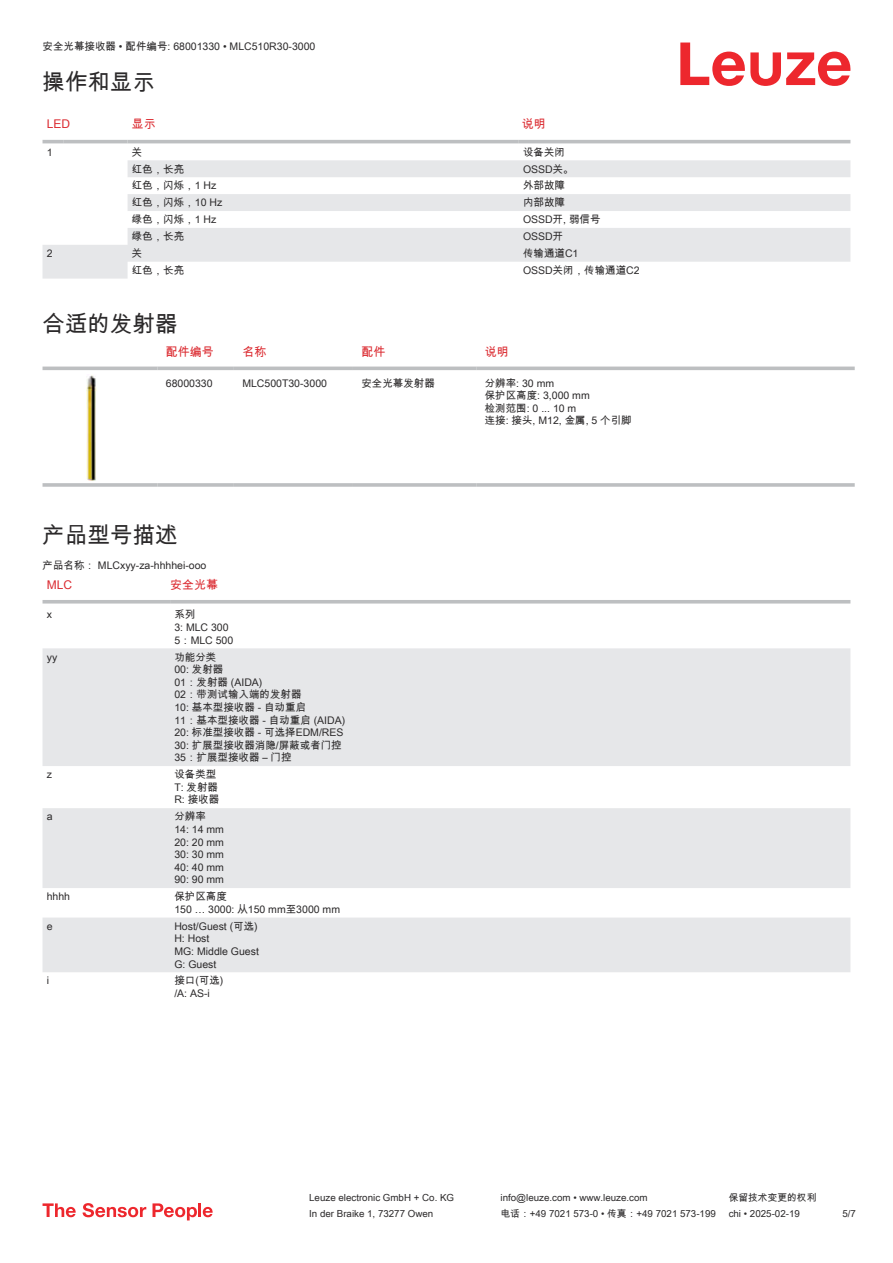
<style>
.page{position:relative;width:893px;height:1263px;background:#fff}
.page>*{position:absolute;margin:0;border:0;box-sizing:border-box;transform-origin:0 0}
.t1{font:22.5px "Arial Unicode MS";color:#2b292a}
.t2{font:12px "Arial Unicode MS";color:#db2a30}
.t3{font:10.5px/12.6px "Arial Unicode MS";color:#2b292a}
.t4{font:9.75px "Arial Unicode MS";color:#2b292a}
</style>
<div class="page">
<svg style="left:680px;top:43px;width:170px;height:43px"></svg>
<svg style="left:43px;top:143px;width:807px;height:1px"></svg>
<svg style="left:43px;top:160px;width:807px;height:119px;fill:#e6e7e9"></svg>
<hr style="left:43px;top:140px;width:21px;height:3px;background:#bdbfc1">
<hr style="left:64px;top:140px;width:64px;height:3px;background:#bdbfc1">
<hr style="left:128px;top:140px;width:391px;height:3px;background:#bdbfc1">
<hr style="left:519px;top:140px;width:331px;height:3px;background:#bdbfc1">
<svg style="left:43px;top:366px;width:812px;height:113px"></svg>
<hr style="left:43px;top:367px;width:114px;height:3px;background:#bdbfc1">
<hr style="left:157px;top:367px;width:77px;height:3px;background:#bdbfc1">
<hr style="left:234px;top:367px;width:119px;height:3px;background:#bdbfc1">
<hr style="left:353px;top:367px;width:123px;height:3px;background:#bdbfc1">
<hr style="left:476px;top:367px;width:379px;height:3px;background:#bdbfc1">
<hr style="left:43px;top:483px;width:114px;height:4px;background:#bdbfc1">
<hr style="left:157px;top:483px;width:77px;height:4px;background:#c7c9cb">
<hr style="left:234px;top:483px;width:119px;height:4px;background:#bdbfc1">
<hr style="left:353px;top:483px;width:123px;height:4px;background:#bdbfc1">
<hr style="left:476px;top:483px;width:379px;height:4px;background:#c7c9cb">
<img style="left:87px;top:374px;width:9px;height:107px">
<svg style="left:43px;top:648px;width:807px;height:324px;fill:#e6e7e9"></svg>
<hr style="left:43px;top:600px;width:127px;height:3px;background:#bdbfc1">
<hr style="left:170px;top:600px;width:680px;height:3px;background:#bdbfc1">
<svg style="left:43px;top:1203px;width:33px;height:14px"></svg>
<svg style="left:83px;top:1203px;width:63px;height:14px"></svg>
<svg style="left:153px;top:1203px;width:44px;height:17px"></svg>
<hr style="left:198px;top:1203px;width:3px;height:14px;background:#ed272d">
<svg style="left:203px;top:1207px;width:10px;height:10px"></svg>
<p class="t3" style="left:43px;top:40px;width:274px">安全光幕接收器 • 配件编号: 68001330 • MLC510R30-3000</p>
<h1 class="t1" style="left:43px;top:66px;width:114px">操作和显示</h1>
<p class="t2" style="left:47px;top:115px;width:25px">LED</p>
<p class="t2" style="left:132px;top:115px;width:25px">显示</p>
<p class="t2" style="left:522px;top:115px;width:25px">说明</p>
<p class="t3" style="left:47px;top:145px;width:7px">1</p>
<p class="t3" style="left:132px;top:145px;width:12px">关</p>
<p class="t3" style="left:523px;top:145px;width:43px">设备关闭</p>
<p class="t3" style="left:132px;top:162px;width:54px">红色，长亮</p>
<p class="t3" style="left:523px;top:162px;width:52px">OSSD关。</p>
<p class="t3" style="left:132px;top:179px;width:86px">红色，闪烁，1 Hz</p>
<p class="t3" style="left:523px;top:179px;width:43px">外部故障</p>
<p class="t3" style="left:132px;top:196px;width:92px">红色，闪烁，10 Hz</p>
<p class="t3" style="left:523px;top:196px;width:43px">内部故障</p>
<p class="t3" style="left:132px;top:213px;width:86px">绿色，闪烁，1 Hz</p>
<p class="t3" style="left:523px;top:213px;width:79px">OSSD开, 弱信号</p>
<p class="t3" style="left:132px;top:230px;width:54px">绿色，长亮</p>
<p class="t3" style="left:523px;top:230px;width:42px">OSSD开</p>
<p class="t3" style="left:47px;top:247px;width:7px">2</p>
<p class="t3" style="left:132px;top:247px;width:12px">关</p>
<p class="t3" style="left:523px;top:247px;width:57px">传输通道C1</p>
<p class="t3" style="left:132px;top:264px;width:54px">红色，长亮</p>
<p class="t3" style="left:523px;top:264px;width:118px">OSSD关闭，传输通道C2</p>
<h1 class="t1" style="left:43px;top:308px;width:136px">合适的发射器</h1>
<p class="t2" style="left:166px;top:343px;width:49px">配件编号</p>
<p class="t2" style="left:242px;top:343px;width:25px">名称</p>
<p class="t2" style="left:361px;top:343px;width:25px">配件</p>
<p class="t2" style="left:485px;top:343px;width:25px">说明</p>
<p class="t3" style="left:166px;top:376px;width:48px">68000330</p>
<p class="t3" style="left:242px;top:376px;width:86px">MLC500T30-3000</p>
<p class="t3" style="left:361px;top:376px;width:75px">安全光幕发射器</p>
<p class="t3" style="left:485px;top:376px;width:149px">分辨率: 30 mm<br>保护区高度: 3,000 mm<br>检测范围: 0 ... 10 m<br>连接: 接头, M12, 金属, 5 个引脚</p>
<h1 class="t1" style="left:43px;top:519px;width:136px">产品型号描述</h1>
<p class="t2" style="left:47px;top:580px;width:27px">MLC</p>
<p class="t2" style="left:170px;top:576px;width:49px">安全光幕</p>
<p class="t3" style="left:47px;top:608px;width:7px">x</p>
<p class="t3" style="left:174px;top:608px;width:60px">系列<br>3: MLC 300<br>5：MLC 500</p>
<p class="t3" style="left:47px;top:651px;width:12px">yy</p>
<p class="t3" style="left:174px;top:650px;width:172px">功能分类<br>00: 发射器<br>01：发射器 (AIDA)<br>02：带测试输入端的发射器<br>10: 基本型接收器 - 自动重启<br>11：基本型接收器 - 自动重启 (AIDA)<br>20: 标准型接收器 - 可选择EDM/RES<br>30: 扩展型接收器消隐/屏蔽或者门控<br>35：扩展型接收器 – 门控</p>
<p class="t3" style="left:47px;top:769px;width:7px">z</p>
<p class="t3" style="left:174px;top:768px;width:46px">设备类型<br>T: 发射器<br>R: 接收器</p>
<p class="t3" style="left:47px;top:810px;width:7px">a</p>
<p class="t3" style="left:174px;top:810px;width:51px">分辨率<br>14: 14 mm<br>20: 20 mm<br>30: 30 mm<br>40: 40 mm<br>90: 90 mm</p>
<p class="t3" style="left:47px;top:890px;width:25px">hhhh</p>
<p class="t3" style="left:174px;top:890px;width:167px">保护区高度<br>150 … 3000: 从150 mm至3000 mm</p>
<p class="t3" style="left:47px;top:921px;width:7px">e</p>
<p class="t3" style="left:174px;top:919px;width:86px">Host/Guest (可选)<br>H: Host<br>MG: Middle Guest<br>G: Guest</p>
<p class="t3" style="left:47px;top:974px;width:4px">i</p>
<p class="t3" style="left:174px;top:974px;width:50px">接口(可选) /A: AS-i</p>
<p class="t3" style="left:43px;top:559px;width:165px">产品名称： MLCxyy-za-hhhhei-ooo</p>
<p class="t4" style="left:309px;top:1191px;width:146px">Leuze electronic GmbH + Co. KG</p>
<p class="t4" style="left:501px;top:1191px;width:149px">info@leuze.com • www.leuze.com</p>
<p class="t4" style="left:729px;top:1191px;width:89px">保留技术变更的权利</p>
<p class="t4" style="left:309px;top:1206px;width:126px">In der Braike 1, 73277 Owen</p>
<p class="t4" style="left:501px;top:1206px;width:217px">电话：+49 7021 573-0 • 传真：+49 7021 573-199</p>
<p class="t4" style="left:729px;top:1206px;width:73px">chi • 2025-02-19</p>
<p class="t4" style="left:842px;top:1206px;width:15px">5/7</p>
</div>
